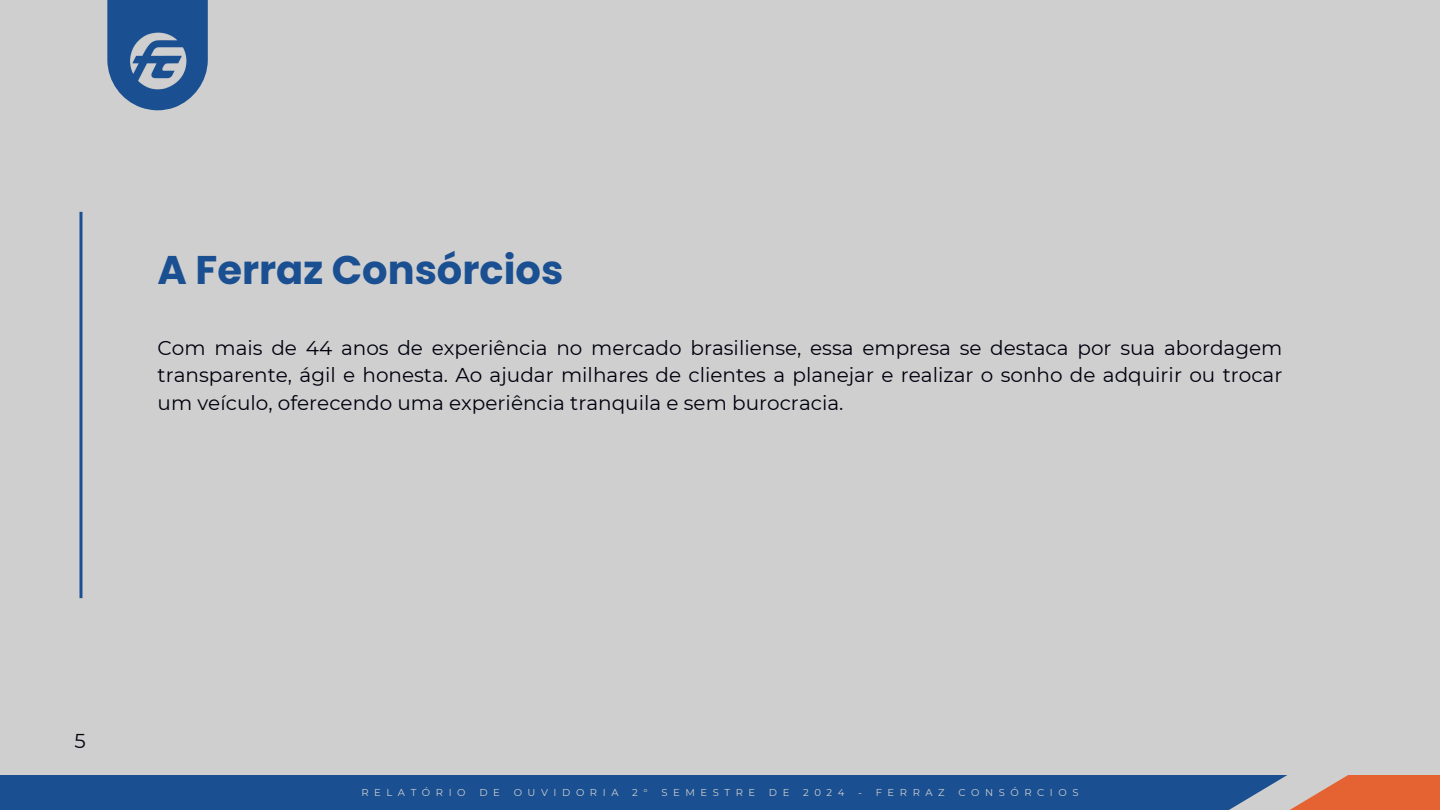
<style>
.page{position:relative;width:1440px;height:810px;background:#cfcfcf}
.page>*{position:absolute;margin:0;border:0;box-sizing:border-box;transform-origin:0 0}
.t1{font:700 40px "Poppins";color:#1a4f91}
.t2{font:20px/27.8px "Montserrat";color:#00000e;text-align:justify}
.t3{font:10px "Montserrat";letter-spacing:.555em;color:#cfcfcf}
</style>
<div class="page">
<div style="left:0;top:775px;width:1440px;height:35px;background:#1a4f91"></div>
<div style="left:1290px;top:775px;width:150px;height:35px;background:#e56232"></div>
<svg style="left:1229px;top:775px;width:119px;height:35px"></svg>
<svg style="left:107px;top:0;width:101px;height:110px;background:#36639a"></svg>
<img style="left:127px;top:28px;width:61px;height:65px">
<hr style="left:79px;top:212px;width:3px;height:386px;background:#1a4f91">
<p class="t1" style="left:158px;top:242px;width:407px">A Ferraz Consórcios</p>
<h1 class="t2" style="left:158px;top:334px;width:1126px">Com mais de 44 anos de experiência no mercado brasiliense, essa empresa se destaca por sua abordagem transparente, ágil e honesta. Ao ajudar milhares de clientes a planejar e realizar o sonho de adquirir ou trocar um veículo, oferecendo uma experiência tranquila e sem burocracia.</h1>
<h2 class="t2" style="left:74px;top:727px;width:13px">5</h2>
<p class="t3" style="left:361px;top:786px;width:106px">RELATÓRIO</p>
<p class="t3" style="left:479px;top:786px;width:22px">D E</p>
<p class="t3" style="left:514px;top:786px;width:106px">OUVIDORIA</p>
<p class="t3" style="left:632px;top:786px;width:17px">2 °</p>
<p class="t3" style="left:661px;top:786px;width:95px">SEMESTRE</p>
<p class="t3" style="left:769px;top:786px;width:22px">D E</p>
<p class="t3" style="left:803px;top:786px;width:43px">2024</p>
<p class="t3" style="left:858px;top:786px;width:88px">- FERRAZ</p>
<p class="t3" style="left:958px;top:786px;width:122px">CONSÓRCIOS</p>
</div>
